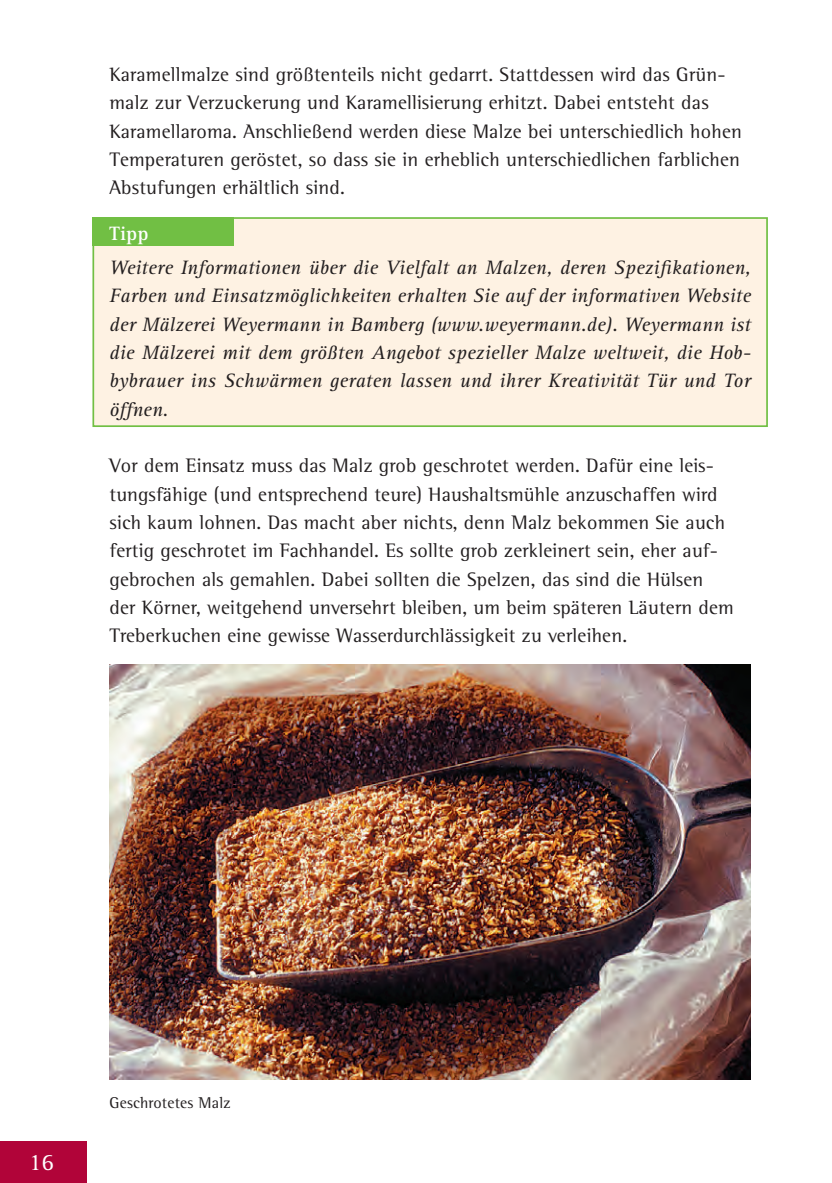
<style>
.page{position:relative;width:832px;height:1183px;background:#fff}
.page>*{position:absolute;margin:0;border:0;box-sizing:border-box;transform-origin:0 0}
.t1{font:24px "Rotis Serif";color:#fff}
.t2{font:20px/28.4px "Rotis Semi Serif";letter-spacing:.01em;color:#231f20}
.t3{font:italic 20px/28.4px "Rotis Serif";letter-spacing:.01em;color:#231f20;text-align:justify}
.t4{font:700 20px "Rotis Serif";color:#fff}
.t5{font:16px "Rotis Semi Serif";letter-spacing:.01em;color:#231f20}
</style>
<div class="page">
<div style="left:0;top:1141px;width:87px;height:42px;background:#b10439"></div>
<div style="left:93px;top:218px;width:673px;height:208px;background:#fef2e3"></div>
<div style="left:92px;top:217px;width:675px;height:210px;border:2px solid #71bf44"></div>
<div style="left:92px;top:217px;width:142px;height:29px;background:#71bf44"></div>
<img style="left:109px;top:665px;width:641px;height:414px">
<p class="t2" style="left:109px;top:62px;width:633px">Karamellmalze sind größtenteils nicht gedarrt. Stattdessen wird das Grün&shy;malz zur Verzuckerung und Karamellisierung erhitzt. Dabei entsteht das Karamellaroma. Anschließend werden diese Malze bei unterschiedlich hohen Temperaturen geröstet, so dass sie in erheblich unterschiedlichen farblichen Abstufungen erhältlich sind.</p>
<p class="t4" style="left:109px;top:226px;width:41px">Tipp</p>
<p class="t3" style="left:109px;top:255px;width:642px">Weitere Informationen über die Vielfalt an Malzen, deren Spezifikationen, Farben und Einsatzmöglichkeiten erhalten Sie auf der informativen Website der Mälzerei Weyermann in Bamberg (www.weyermann.de). Weyermann ist die Mälzerei mit dem größten Angebot spezieller Malze weltweit, die Hob&shy;bybrauer ins Schwärmen geraten lassen und ihrer Kreativität Tür und Tor öffnen.</p>
<p class="t2" style="left:109px;top:453px;width:625px">Vor dem Einsatz muss das Malz grob geschrotet werden. Dafür eine leis&shy;tungsfähige (und entsprechend teure) Haushaltsmühle anzuschaffen wird sich kaum lohnen. Das macht aber nichts, denn Malz bekommen Sie auch fertig geschrotet im Fachhandel. Es sollte grob zerkleinert sein, eher auf&shy;gebrochen als gemahlen. Dabei sollten die Spelzen, das sind die Hülsen der Körner, weitgehend unversehrt bleiben, um beim späteren Läutern dem Treberkuchen eine gewisse Wasserdurchlässigkeit zu verleihen.</p>
<p class="t1" style="left:29px;top:1153px;width:27px">16</p>
<p class="t5" style="left:109px;top:1096px;width:122px">Geschrotetes Malz</p>
</div>
